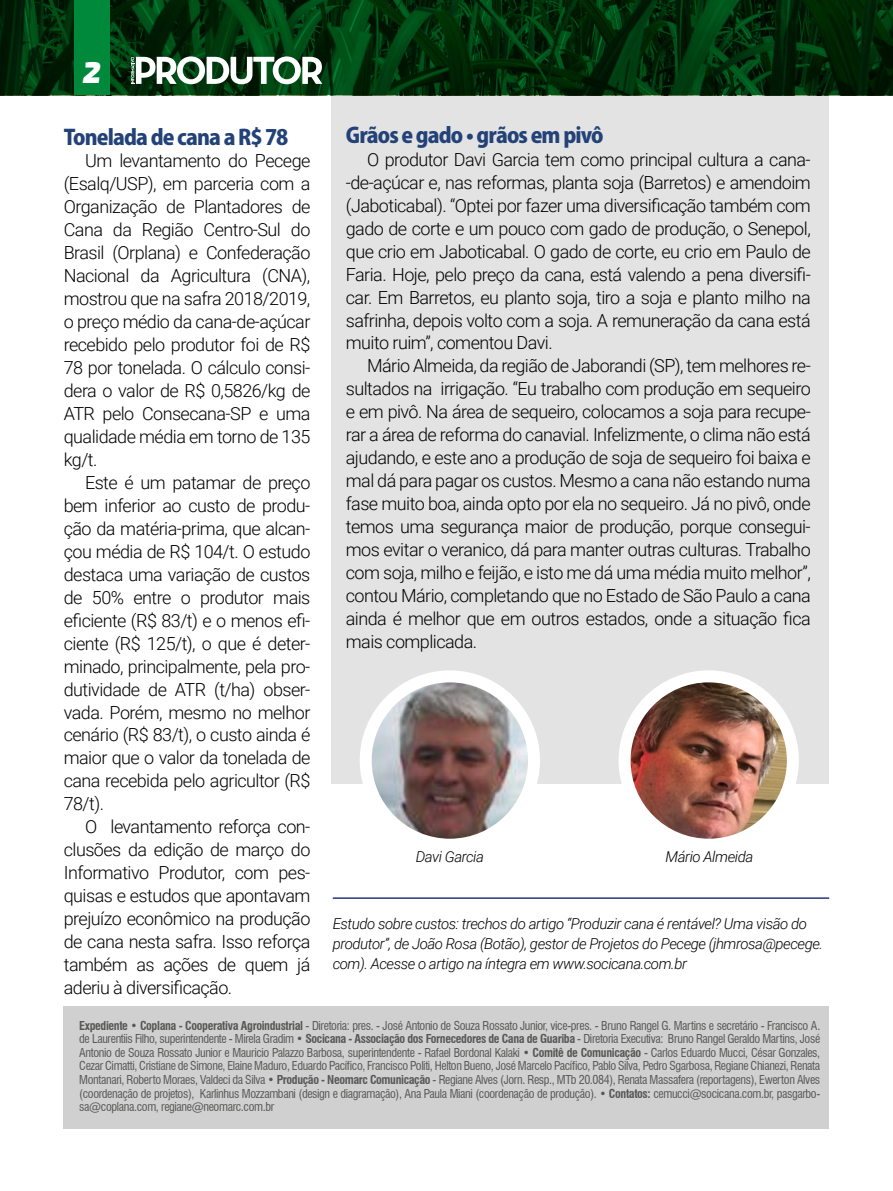
<style>
.page{position:relative;width:893px;height:1191px;background:#fff}
.page>*{position:absolute;margin:0;border:0;box-sizing:border-box;transform-origin:0 0}
.t1{font:italic 900 30px "Exo 2";color:#fff}
.t2{font:800 21px "Koz Go Pro";letter-spacing:-.045em;color:#234277}
.t3{font:300 18px/23px "Roboto";letter-spacing:-.03em;color:#000;text-align:justify}
.t4{font:italic 300 15px/20px "Roboto";letter-spacing:-.03em;color:#000}
.t5{font:condensed 12px/13.5px "Swiss 721 BT";letter-spacing:-.03em;color:#575756;text-align:justify}
.s1{font-weight:700}
</style>
<div class="page">
<img style="left:0;top:0;width:893px;height:95px">
<div style="left:74px;top:0;width:36px;height:95px;background:#00893a"></div>
<svg style="left:131px;top:56px;width:191px;height:28px"></svg>
<div style="left:331px;top:97px;width:497px;height:687px;background:#e3e3e3"></div>
<div style="left:64px;top:1006px;width:765px;height:122px;background:#d0d0d0"></div>
<img style="left:366px;top:676px;width:168px;height:168px;border-radius:84px">
<div style="left:360px;top:670px;width:180px;height:180px;border:12px solid #fff;border-radius:50%"></div>
<img style="left:629px;top:683px;width:157px;height:154px">
<div style="left:619px;top:670px;width:180px;height:180px;border:12px solid #fff;border-radius:50%"></div>
<hr style="left:333px;top:897px;width:496px;height:2px;background:#283583">
<h1 class="t1" style="left:83px;top:54px;width:19px">2</h1>
<p class="t2" style="left:64px;top:123px;width:226px">Tonelada de cana a R$ 78</p>
<p class="t3" style="left:64px;top:149px;width:248px;text-indent:21px">Um levantamento do Pecege (Esalq/USP), em parceria com a Organização de Plantadores de Cana da Região Centro-Sul do Brasil (Orplana) e Confederação Nacional da Agricultura (CNA), mostrou que na safra 2018/2019, o preço médio da cana-de-açúcar recebido pelo produtor foi de R$ 78 por tonelada. O cálculo consi&shy;dera o valor de R$ 0,5826/kg de ATR pelo Consecana-SP e uma qualidade média em torno de 135 kg/t.</p>
<p class="t3" style="left:64px;top:470px;width:248px;text-indent:21px">Este é um patamar de preço bem inferior ao custo de produ&shy;ção da matéria-prima, que alcan&shy;çou média de R$ 104/t. O estudo destaca uma variação de custos de 50% entre o produtor mais eficiente (R$ 83/t) e o menos efi&shy;ciente (R$ 125/t), o que é deter&shy;minado, principalmente, pela pro&shy;dutividade de ATR (t/ha) obser&shy;vada. Porém, mesmo no melhor cenário (R$ 83/t), o custo ainda é maior que o valor da tonelada de cana recebida pelo agricultor (R$ 78/t).</p>
<p class="t3" style="left:64px;top:814px;width:248px;text-indent:21px">O levantamento reforça con&shy;clusões da edição de março do Informativo Produtor, com pes&shy;quisas e estudos que apontavam prejuízo econômico na produção de cana nesta safra. Isso reforça também as ações de quem já aderiu à diversificação.</p>
<p class="t2" style="left:346px;top:121px;width:259px">Grãos e gado • grãos em pivô</p>
<p class="t3" style="left:346px;top:147px;width:466px;text-indent:21px">O produtor Davi Garcia tem como principal cultura a cana--de-açúcar e, nas reformas, planta soja (Barretos) e amendoim (Jaboticabal). “Optei por fazer uma diversificação também com gado de corte e um pouco com gado de produção, o Senepol, que crio em Jaboticabal. O gado de corte, eu crio em Paulo de Faria. Hoje, pelo preço da cana, está valendo a pena diversifi&shy;car. Em Barretos, eu planto soja, tiro a soja e planto milho na safrinha, depois volto com a soja. A remuneração da cana está muito ruim”, comentou Davi.</p>
<p class="t3" style="left:346px;top:354px;width:466px;text-indent:21px">Mário Almeida, da região de Jaborandi (SP), tem melhores re&shy;sultados na irrigação. “Eu trabalho com produção em sequeiro e em pivô. Na área de sequeiro, colocamos a soja para recupe&shy;rar a área de reforma do canavial. Infelizmente, o clima não está ajudando, e este ano a produção de soja de sequeiro foi baixa e mal dá para pagar os custos. Mesmo a cana não estando numa fase muito boa, ainda opto por ela no sequeiro. Já no pivô, onde temos uma segurança maior de produção, porque consegui&shy;mos evitar o veranico, dá para manter outras culturas. Trabalho com soja, milho e feijão, e isto me dá uma média muito melhor”, contou Mário, completando que no Estado de São Paulo a cana ainda é melhor que em outros estados, onde a situação fica mais complicada.</p>
<p class="t4" style="left:416px;top:846px;width:70px">Davi Garcia</p>
<p class="t4" style="left:666px;top:846px;width:89px">Mário Almeida</p>
<p class="t4" style="left:333px;top:913px;width:492px">Estudo sobre custos: trechos do artigo “Produzir cana é rentável? Uma visão do produtor”, de João Rosa (Botão), gestor de Projetos do Pecege (jhmrosa@pecege. com). Acesse o artigo na íntegra em www.socicana.com.br</p>
<p class="t5" style="left:79px;top:1018px;width:742px"><span class="s1">Expediente • Coplana - Cooperativa Agroindustrial</span> - Diretoria: pres. - José Antonio de Souza Rossato Junior, vice-pres. - Bruno Rangel G. Martins e secretário - Francisco A. de Laurentiis Filho, superintendente - Mirela Gradim • <span class="s1">Socicana - Associação dos Fornecedores de Cana de Guariba</span> - Diretoria Executiva: Bruno Rangel Geraldo Martins, José Antonio de Souza Rossato Junior e Mauricio Palazzo Barbosa, superintendente - Rafael Bordonal Kalaki • <span class="s1">Comitê de Comunicação</span> - Carlos Eduardo Mucci, César Gonzales, Cezar Cimatti, Cristiane de Simone, Elaine Maduro, Eduardo Pacífico, Francisco Politi, Helton Bueno, José Marcelo Pacífico, Pablo Silva, Pedro Sgarbosa, Regiane Chianezi, Renata Montanari, Roberto Moraes, Valdeci da Silva • <span class="s1">Produção - Neomarc Comunicação</span> - Regiane Alves (Jorn. Resp., MTb 20.084), Renata Massafera (reportagens), Ewerton Alves (coordenação de projetos), Karlinhus Mozzambani (design e diagramação), Ana Paula Miani (coordenação de produção). • <span class="s1">Contatos:</span> cemucci@socicana.com.br, pasgarbo&shy;sa@coplana.com, regiane@neomarc.com.br</p>
</div>
